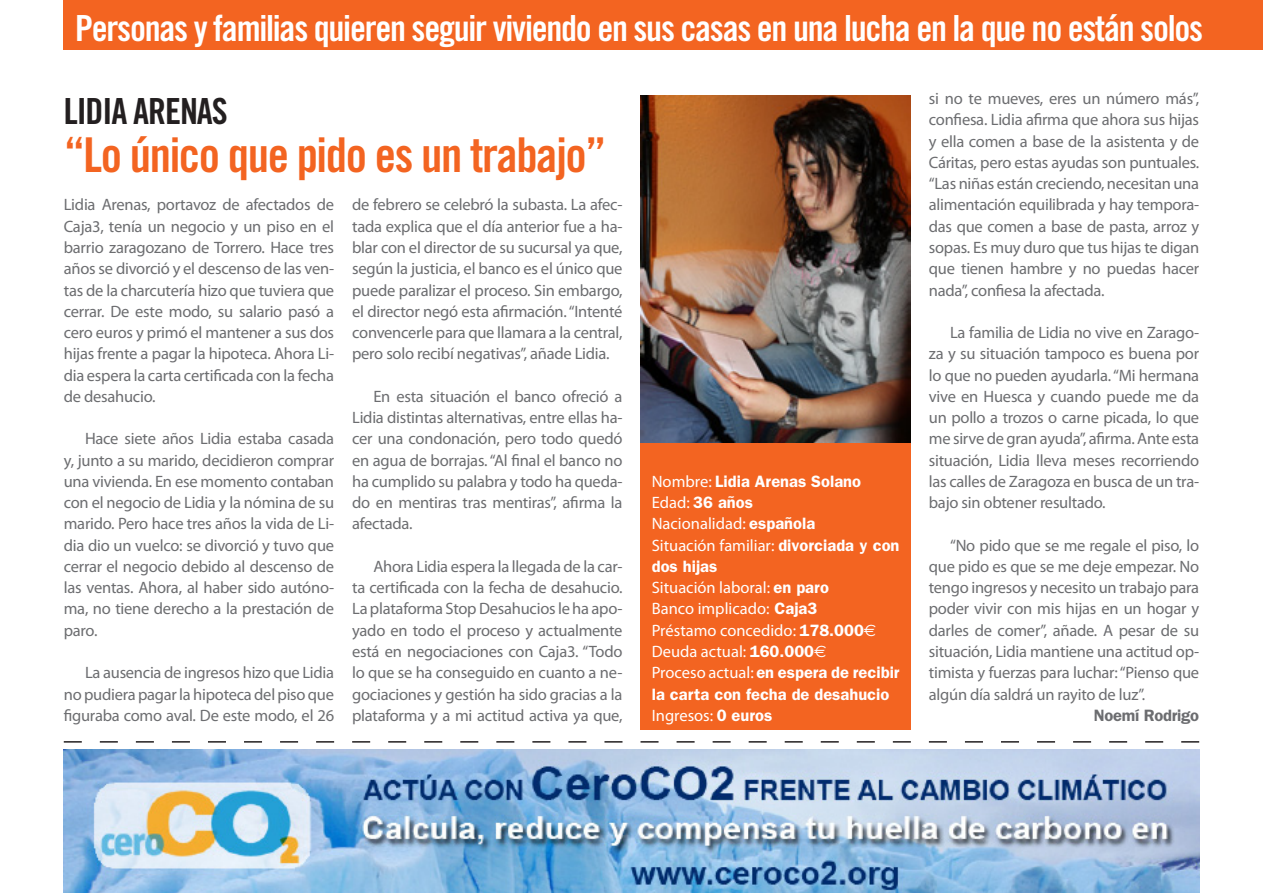
<style>
.page{position:relative;width:1263px;height:893px;background:#fff}
.page>*{position:absolute;margin:0;border:0;box-sizing:border-box;transform-origin:0 0}
.t1{font:48px "Trade Gothic Bold Cond Twenty";letter-spacing:-.03em;color:#f36421}
.t2{font:36px "Trade Gothic Bold Cond Twenty";letter-spacing:-.035em;color:#fff}
.t3{font:36px "Trade Gothic Bold Cond Twenty";letter-spacing:-.03em;color:#231f20}
.t4{font:16.5px/21.3px "Myriad Pro";letter-spacing:-.015em;color:#6c6d70;text-align:justify}
.t5{font:600 16.5px/21.3px "Franklin Gothic";color:#fff}
.t6{font:16.5px "Myriad Pro";color:#fff}
.t7{font:600 16.5px "Franklin Gothic";letter-spacing:-.015em;color:#6c6d70}
.s1{font-family:"Myriad Pro";font-weight:400}
.s2{font-family:"Franklin Gothic";font-weight:600}
.s3{font-family:"Euro Sans"}
</style>
<div class="page">
<div style="left:64px;top:0;width:1199px;height:50px;background:#f36421"></div>
<div style="left:640px;top:411px;width:271px;height:319px;background:#f36421"></div>
<img style="left:640px;top:95px;width:271px;height:348px">
<svg style="left:64px;top:741px;width:1135px;height:2px"></svg>
<img style="left:64px;top:749px;width:1135px;height:144px">
<p class="t2" style="left:75px;top:6px;width:1129px">Personas y familias quieren seguir viviendo en sus casas en una lucha en la que no están solos</p>
<p class="t3" style="left:64px;top:89px;width:166px">LIDIA ARENAS</p>
<p class="t1" style="left:64px;top:126px;width:544px">“Lo único que pido es un trabajo”</p>
<p class="t4" style="left:64px;top:194px;width:272px">Lidia Arenas, portavoz de afectados de Caja3, tenía un negocio y un piso en el barrio zaragozano de Torrero. Hace tres años se divorció y el descenso de las ven&shy;tas de la charcutería hizo que tuviera que cerrar. De este modo, su salario pasó a cero euros y primó el mantener a sus dos hijas frente a pagar la hipoteca. Ahora Li&shy;dia espera la carta certificada con la fecha de desahucio.</p>
<p class="t4" style="left:64px;top:428px;width:272px;text-indent:21px">Hace siete años Lidia estaba casada y, junto a su marido, decidieron comprar una vivienda. En ese momento contaban con el negocio de Lidia y la nómina de su marido. Pero hace tres años la vida de Li&shy;dia dio un vuelco: se divorció y tuvo que cerrar el negocio debido al descenso de las ventas. Ahora, al haber sido autóno&shy;ma, no tiene derecho a la prestación de paro.</p>
<p class="t4" style="left:64px;top:662px;width:272px;text-indent:21px">La ausencia de ingresos hizo que Lidia no pudiera pagar la hipoteca del piso que figuraba como aval. De este modo, el 26</p>
<p class="t4" style="left:352px;top:194px;width:272px">de febrero se celebró la subasta. La afec&shy;tada explica que el día anterior fue a ha&shy;blar con el director de su sucursal ya que, según la justicia, el banco es el único que puede paralizar el proceso. Sin embargo, el director negó esta afirmación. “Intenté convencerle para que llamara a la central, pero solo recibí negativas”, añade Lidia.</p>
<p class="t4" style="left:352px;top:385px;width:272px;text-indent:21px">En esta situación el banco ofreció a Lidia distintas alternativas, entre ellas ha&shy;cer una condonación, pero todo quedó en agua de borrajas. “Al final el banco no ha cumplido su palabra y todo ha queda&shy;do en mentiras tras mentiras”, afirma la afectada.</p>
<p class="t4" style="left:352px;top:555px;width:272px;text-indent:21px">Ahora Lidia espera la llegada de la car&shy;ta certificada con la fecha de desahucio.<br>La plataforma Stop Desahucios le ha apo&shy;yado en todo el proceso y actualmente está en negociaciones con Caja3. “Todo lo que se ha conseguido en cuanto a ne&shy;gociaciones y gestión ha sido gracias a la plataforma y a mi actitud activa ya que,</p>
<p class="t5" style="left:652px;top:470px;width:211px"><span class="s1">Nombre:</span> Lidia Arenas Solano</p>
<p class="t5" style="left:652px;top:491px;width:103px"><span class="s1">Edad:</span> 36 años</p>
<p class="t6" style="left:652px;top:514px;width:165px">Nacionalidad: <span class="s2">española</span></p>
<p class="t5" style="left:652px;top:534px;width:249px"><span class="s1">Situación familiar:</span> divorciada y con dos hijas</p>
<p class="t6" style="left:652px;top:577px;width:179px">Situación laboral: <span class="s2">en paro</span></p>
<p class="t6" style="left:652px;top:599px;width:167px">Banco implicado: <span class="s2">Caja3</span></p>
<p class="t6" style="left:652px;top:620px;width:226px">Préstamo concedido: <span class="s2">178.000</span><span class="s3">€</span></p>
<p class="t6" style="left:652px;top:641px;width:176px">Deuda actual: <span class="s2">160.000</span><span class="s3">€</span></p>
<p class="t5" style="left:652px;top:661px;width:249px"><span class="s1">Proceso actual:</span> en espera de recibir la carta con fecha de desahucio</p>
<p class="t6" style="left:652px;top:705px;width:122px">Ingresos: <span class="s2">0 euros</span></p>
<p class="t4" style="left:929px;top:88px;width:272px">si no te mueves, eres un número más”, confiesa. Lidia afirma que ahora sus hijas y ella comen a base de la asistenta y de Cáritas, pero estas ayudas son puntuales. “Las niñas están creciendo, necesitan una alimentación equilibrada y hay tempora&shy;das que comen a base de pasta, arroz y sopas. Es muy duro que tus hijas te digan que tienen hambre y no puedas hacer nada”, confiesa la afectada.</p>
<p class="t4" style="left:929px;top:322px;width:272px;text-indent:21px">La familia de Lidia no vive en Zarago&shy;za y su situación tampoco es buena por lo que no pueden ayudarla. “Mi hermana vive en Huesca y cuando puede me da un pollo a trozos o carne picada, lo que me sirve de gran ayuda”, afirma. Ante esta situación, Lidia lleva meses recorriendo las calles de Zaragoza en busca de un tra&shy;bajo sin obtener resultado.</p>
<p class="t4" style="left:929px;top:534px;width:272px;text-indent:21px">“No pido que se me regale el piso, lo que pido es que se me deje empezar. No tengo ingresos y necesito un trabajo para poder vivir con mis hijas en un hogar y darles de comer”, añade. A pesar de su situación, Lidia mantiene una actitud op&shy;timista y fuerzas para luchar: “Pienso que algún día saldrá un rayito de luz”.</p>
<p class="t7" style="left:1094px;top:705px;width:107px">Noemí Rodrigo</p>
</div>
